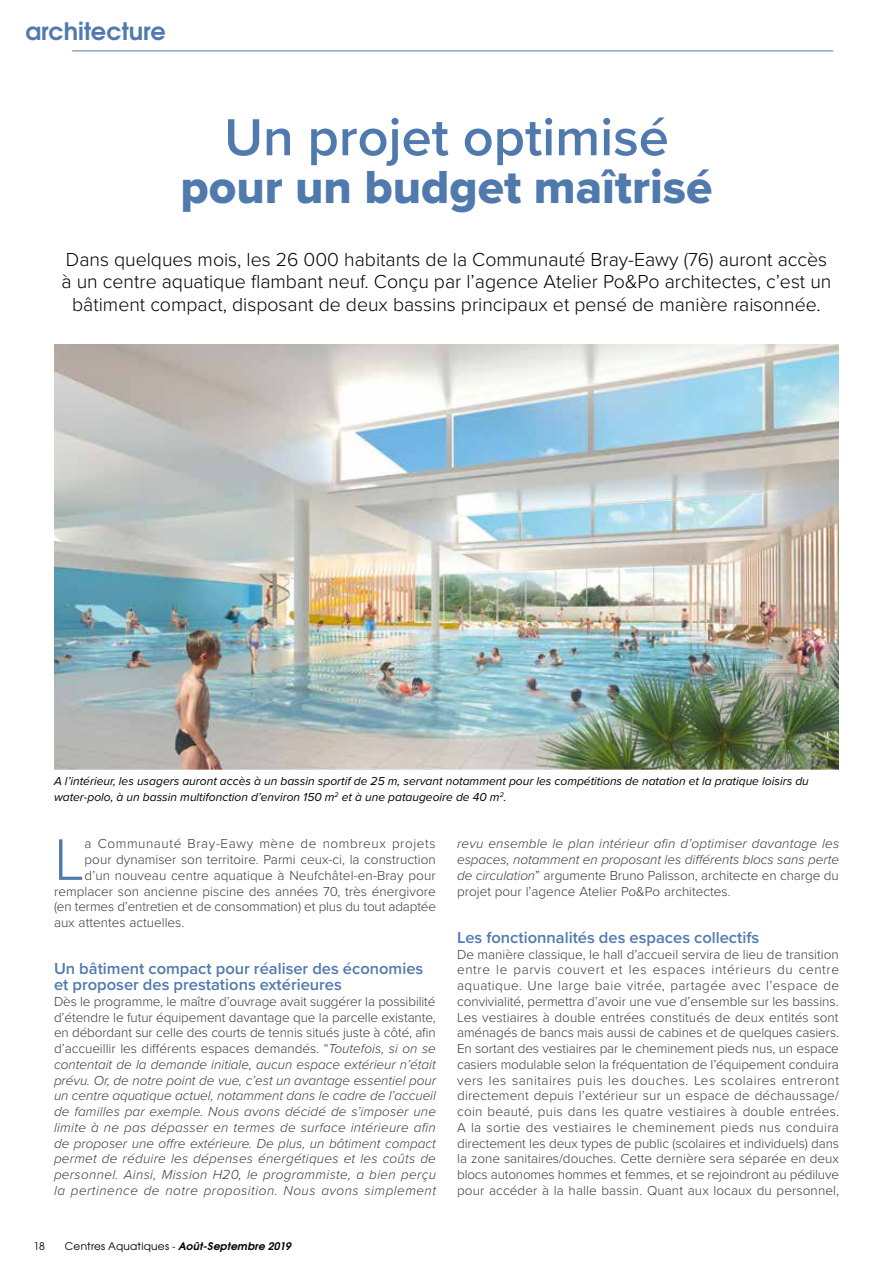
<style>
.page{position:relative;width:893px;height:1263px;background:#fff}
.page>*{position:absolute;margin:0;border:0;box-sizing:border-box;transform-origin:0 0}
.t1{font:300 60.75px "Proxima Nova";color:#507aae}
.t2{font:600 54px "Proxima Nova";color:#507aae}
.t3{font:48px "Proxima Nova Extrabld";color:#507aae}
.t4{font:700 24px "Te X Gyre Adventor";color:#507aae}
.t5{font:300 19.5px/22.5px "Proxima Nova";color:#000;text-align:center}
.t6{font:600 16.5px/15.8px "Proxima Nova";color:#507aae}
.t7{font:300 13.5px/15.8px "Proxima Nova";letter-spacing:.005em;color:#3a3a39;text-align:justify}
.t8{font:italic 300 13.5px/15.8px "Proxima Nova";letter-spacing:.015em;color:#3a3a39;text-align:justify}
.t9{font:300 13.5px "Proxima Nova";letter-spacing:.045em;color:#3a3a39}
.t10{font:italic 12px/15.8px "Proxima Nova";color:#000}
.t11{font:10.5px "Te X Gyre Adventor";letter-spacing:.025em;color:#000}
.s1{font-style:normal}
.s2{font-weight:700;font-style:italic}
</style>
<div class="page">
<hr style="left:72px;top:51px;width:761px;height:1px;background:#507aae">
<img style="left:54px;top:344px;width:785px;height:425px">
<h3 class="t4" style="left:25px;top:10px;width:142px">architecture</h3>
<h2 class="t2" style="left:224px;top:97px;width:446px">Un projet optimisé</h2>
<h3 class="t3" style="left:180px;top:151px;width:533px">pour un budget maîtrisé</h3>
<p class="t5" style="left:62px;top:247px;width:771px">Dans quelques mois, les 26 000 habitants de la Communauté Bray-Eawy (76) auront accès à un centre aquatique flambant neuf. Conçu par l’agence Atelier Po&amp;Po architectes, c’est un bâtiment compact, disposant de deux bassins principaux et pensé de manière raisonnée.</p>
<p class="t10" style="left:54px;top:773px;width:756px">A l’intérieur, les usagers auront accès à un bassin sportif de 25 m, servant notamment pour les compétitions de natation et la pratique loisirs du water-polo, à un bassin multifonction d’environ 150 m<sup>2</sup> et à une pataugeoire de 40 m<sup>2</sup>.</p>
<h1 class="t1" style="left:54px;top:814px;width:32px">L</h1>
<p class="t9" style="left:85px;top:834px;width:353px">a Communauté Bray-Eawy mène de nombreux projets</p>
<p class="t7" style="left:85px;top:851px;width:353px">pour dynamiser son territoire. Parmi ceux-ci, la construction</p>
<p class="t7" style="left:85px;top:867px;width:353px">d’un nouveau centre aquatique à Neufchâtel-en-Bray pour</p>
<p class="t7" style="left:54px;top:882px;width:383px">remplacer son ancienne piscine des années 70, très énergivore</p>
<p class="t7" style="left:54px;top:898px;width:384px">(en termes d’entretien et de consommation) et plus du tout adaptée</p>
<p class="t7" style="left:54px;top:914px;width:132px">aux attentes actuelles.</p>
<p class="t6" style="left:54px;top:960px;width:371px">Un bâtiment compact pour réaliser des économies et proposer des prestations extérieures</p>
<p class="t8" style="left:54px;top:993px;width:384px"><span class="s1">Dès le programme, le maître d’ouvrage avait suggérer la possibilité d’étendre le futur équipement davantage que la parcelle existante, en débordant sur celle des courts de tennis situés juste à côté, afin d’accueillir les différents espaces demandés. “</span>Toutefois, si on se contentait de la demande initiale, aucun espace extérieur n’était prévu. Or, de notre point de vue, c’est un avantage essentiel pour un centre aquatique actuel, notamment dans le cadre de l’accueil de familles par exemple. Nous avons décidé de s’imposer une limite à ne pas dépasser en termes de surface intérieure afin de proposer une offre extérieure. De plus, un bâtiment compact permet de réduire les dépenses énergétiques et les coûts de personnel. Ainsi, Mission H20, le programmiste, a bien perçu la pertinence de notre proposition. Nous avons simplement</p>
<p class="t11" style="left:34px;top:1238px;width:259px">18 Centres Aquatiques - <span class="s2">Août-Septembre 2019</span></p>
<p class="t8" style="left:457px;top:835px;width:384px">revu ensemble le plan intérieur afin d’optimiser davantage les espaces, notamment en proposant les différents blocs sans perte de circulation<span class="s1">” argumente Bruno Palisson, architecte en charge du projet pour l’agence Atelier Po&amp;Po architectes.</span></p>
<p class="t6" style="left:457px;top:929px;width:304px">Les fonctionnalités des espaces collectifs</p>
<p class="t7" style="left:457px;top:945px;width:384px">De manière classique, le hall d’accueil servira de lieu de transition entre le parvis couvert et les espaces intérieurs du centre aquatique. Une large baie vitrée, partagée avec l’espace de convivialité, permettra d’avoir une vue d’ensemble sur les bassins.<br>Les vestiaires à double entrées constitués de deux entités sont aménagés de bancs mais aussi de cabines et de quelques casiers.<br>En sortant des vestiaires par le cheminement pieds nus, un espace casiers modulable selon la fréquentation de l’équipement conduira vers les sanitaires puis les douches. Les scolaires entreront directement depuis l’extérieur sur un espace de déchaussage/ coin beauté, puis dans les quatre vestiaires à double entrées.<br>A la sortie des vestiaires le cheminement pieds nus conduira directement les deux types de public (scolaires et individuels) dans la zone sanitaires/douches. Cette dernière sera séparée en deux blocs autonomes hommes et femmes, et se rejoindront au pédiluve pour accéder à la halle bassin. Quant aux locaux du personnel,</p>
</div>
